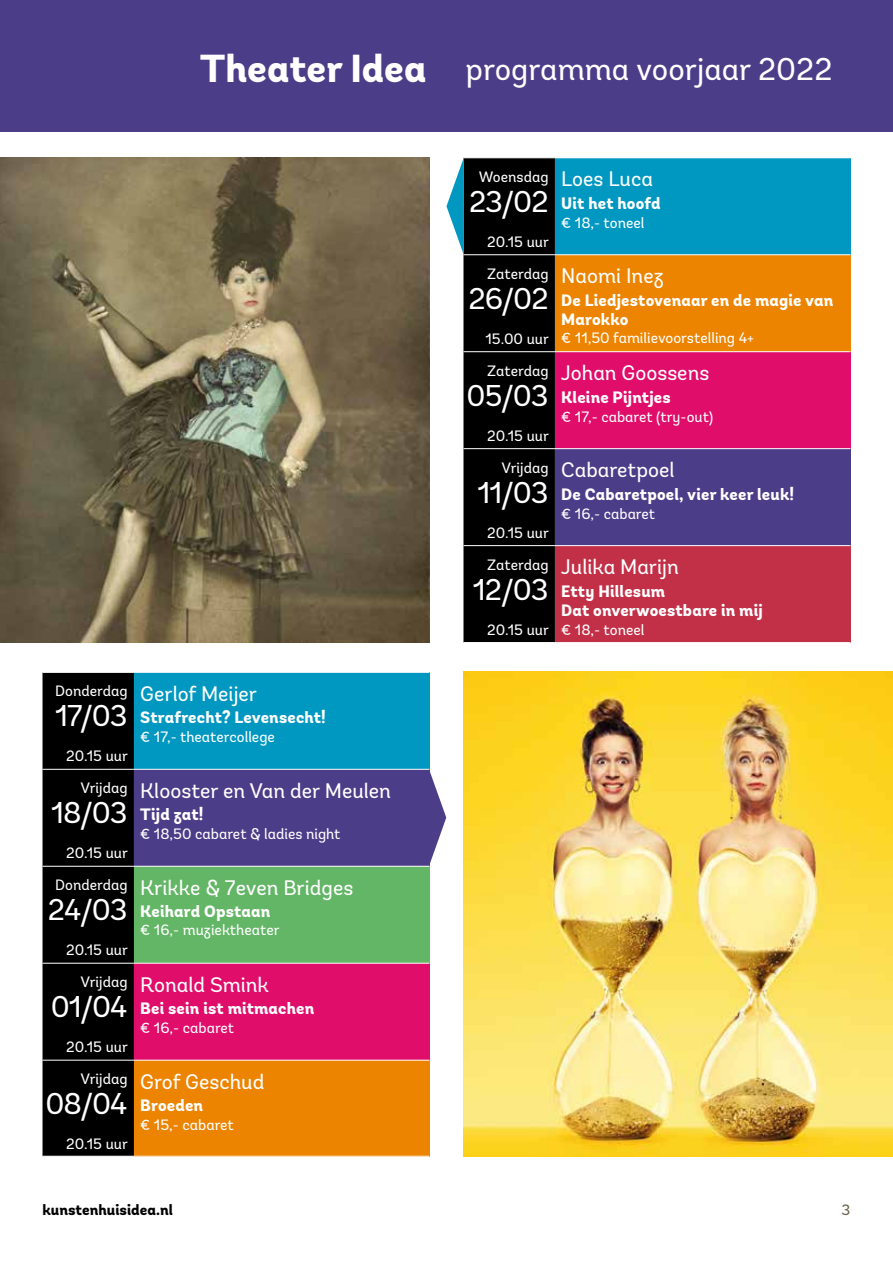
<style>
.page{position:relative;width:893px;height:1263px;background:#fff}
.page>*{position:absolute;margin:0;border:0;box-sizing:border-box;transform-origin:0 0}
.t1{font:31.5px "Andes";color:#fff}
.t2{font:30px "Andes";letter-spacing:-.03em;color:#fff}
.t3{font:21px "Andes";color:#fff}
.t4{font:800 16.5px/18.9px "Andes";letter-spacing:.01em;color:#fff}
.t5{font:15px "Andes";color:#fff}
.t6{font:800 15px "Andes";color:#000}
.t7{font:15px "Andes";color:#68634c}
.s1{font-weight:800;font-size:39px}
</style>
<div class="page">
<div style="left:0;top:0;width:893px;height:132px;background:#4c3d88"></div>
<img style="left:0;top:157px;width:429px;height:485px">
<img style="left:463px;top:672px;width:430px;height:485px">
<div style="left:555px;top:158px;width:295px;height:97px;background:#0098c1"></div>
<div style="left:555px;top:255px;width:295px;height:97px;background:#ec8400"></div>
<div style="left:555px;top:352px;width:295px;height:97px;background:#e00d6b"></div>
<div style="left:555px;top:449px;width:295px;height:97px;background:#4c3d88"></div>
<div style="left:555px;top:546px;width:295px;height:96px;background:#c23047"></div>
<hr style="left:555px;top:254px;width:295px;height:1px;background:#fff">
<hr style="left:555px;top:351px;width:295px;height:1px;background:#fff">
<hr style="left:555px;top:448px;width:295px;height:1px;background:#fff">
<hr style="left:555px;top:545px;width:295px;height:1px;background:#fff">
<div style="left:43px;top:673px;width:91px;height:483px;background:#000"></div>
<div style="left:134px;top:672px;width:295px;height:97px;background:#0098c1"></div>
<div style="left:134px;top:769px;width:295px;height:97px;background:#4c3d88"></div>
<div style="left:134px;top:866px;width:295px;height:97px;background:#64b667"></div>
<div style="left:134px;top:963px;width:295px;height:97px;background:#e00d6b"></div>
<div style="left:134px;top:1060px;width:295px;height:96px;background:#ec8400"></div>
<hr style="left:134px;top:672px;width:295px;height:1px;background:#fff">
<hr style="left:43px;top:866px;width:91px;height:1px;background:#fff">
<hr style="left:134px;top:866px;width:295px;height:1px;background:#fff">
<hr style="left:43px;top:963px;width:91px;height:1px;background:#fff">
<hr style="left:134px;top:963px;width:295px;height:1px;background:#fff">
<hr style="left:43px;top:1060px;width:91px;height:1px;background:#fff">
<hr style="left:134px;top:1060px;width:295px;height:1px;background:#fff">
<hr style="left:43px;top:769px;width:91px;height:1px;background:#fff">
<hr style="left:134px;top:769px;width:295px;height:1px;background:#fff">
<svg style="left:429px;top:770px;width:17px;height:95px"></svg>
<svg style="left:446px;top:158px;width:109px;height:484px;background:#27292a"></svg>
<h1 class="t1" style="left:200px;top:50px;width:634px"><span class="s1">Theater Idea</span> programma voorjaar 2022</h1>
<p class="t5" style="left:55px;top:682px;width:74px">Donderdag</p>
<h2 class="t2" style="left:55px;top:698px;width:74px">17/03</h2>
<p class="t5" style="left:66px;top:747px;width:63px">20.15 uur</p>
<p class="t5" style="left:81px;top:779px;width:49px">Vrijdag</p>
<h2 class="t2" style="left:51px;top:795px;width:78px">18/03</h2>
<p class="t5" style="left:66px;top:844px;width:63px">20.15 uur</p>
<p class="t5" style="left:55px;top:876px;width:74px">Donderdag</p>
<h2 class="t2" style="left:48px;top:892px;width:81px">24/03</h2>
<p class="t5" style="left:66px;top:941px;width:63px">20.15 uur</p>
<p class="t5" style="left:81px;top:973px;width:49px">Vrijdag</p>
<h2 class="t2" style="left:51px;top:989px;width:78px">01/04</h2>
<p class="t5" style="left:66px;top:1038px;width:63px">20.15 uur</p>
<p class="t5" style="left:81px;top:1070px;width:49px">Vrijdag</p>
<h2 class="t2" style="left:45px;top:1085px;width:84px">08/04</h2>
<p class="t5" style="left:66px;top:1135px;width:63px">20.15 uur</p>
<h3 class="t3" style="left:140px;top:681px;width:118px">Gerlof Meijer</h3>
<p class="t4" style="left:140px;top:709px;width:187px">Strafrecht? Levensecht!</p>
<p class="t5" style="left:140px;top:728px;width:136px">€ 17,- theatercollege</p>
<h3 class="t3" style="left:140px;top:778px;width:252px">Klooster en Van der Meulen</h3>
<p class="t4" style="left:140px;top:806px;width:65px">Tijd zat!</p>
<p class="t5" style="left:140px;top:825px;width:202px">€ 18,50 cabaret &amp; ladies night</p>
<h3 class="t3" style="left:140px;top:875px;width:215px">Krikke &amp; 7even Bridges</h3>
<p class="t4" style="left:140px;top:903px;width:132px">Keihard Opstaan</p>
<p class="t5" style="left:140px;top:921px;width:141px">€ 16,- muziektheater</p>
<h3 class="t3" style="left:140px;top:972px;width:130px">Ronald Smink</h3>
<p class="t4" style="left:140px;top:1000px;width:175px">Bei sein ist mitmachen</p>
<p class="t5" style="left:140px;top:1019px;width:95px">€ 16,- cabaret</p>
<h3 class="t3" style="left:140px;top:1069px;width:126px">Grof Geschud</h3>
<p class="t4" style="left:140px;top:1097px;width:64px">Broeden</p>
<p class="t5" style="left:140px;top:1116px;width:95px">€ 15,- cabaret</p>
<p class="t5" style="left:479px;top:167px;width:71px">Woensdag</p>
<h2 class="t2" style="left:469px;top:183px;width:81px">23/02</h2>
<p class="t5" style="left:487px;top:232px;width:63px">20.15 uur</p>
<p class="t5" style="left:487px;top:264px;width:63px">Zaterdag</p>
<h2 class="t2" style="left:468px;top:280px;width:82px">26/02</h2>
<p class="t5" style="left:485px;top:329px;width:65px">15.00 uur</p>
<p class="t5" style="left:487px;top:361px;width:63px">Zaterdag</p>
<h2 class="t2" style="left:467px;top:377px;width:83px">05/03</h2>
<p class="t5" style="left:487px;top:426px;width:63px">20.15 uur</p>
<p class="t5" style="left:501px;top:458px;width:49px">Vrijdag</p>
<h2 class="t2" style="left:477px;top:474px;width:73px">11/03</h2>
<p class="t5" style="left:487px;top:523px;width:63px">20.15 uur</p>
<p class="t5" style="left:487px;top:555px;width:63px">Zaterdag</p>
<h2 class="t2" style="left:473px;top:571px;width:77px">12/03</h2>
<p class="t5" style="left:487px;top:620px;width:63px">20.15 uur</p>
<h3 class="t3" style="left:561px;top:166px;width:93px">Loes Luca</h3>
<p class="t4" style="left:561px;top:194px;width:101px">Uit het hoofd</p>
<p class="t5" style="left:561px;top:213px;width:85px">€ 18,- toneel</p>
<h3 class="t3" style="left:561px;top:263px;width:104px">Naomi Inez</h3>
<p class="t4" style="left:561px;top:291px;width:273px">De Liedjestovenaar en de magie van<br>Marokko</p>
<p class="t5" style="left:561px;top:329px;width:194px">€ 11,50 familievoorstelling 4+</p>
<h3 class="t3" style="left:561px;top:360px;width:150px">Johan Goossens</h3>
<p class="t4" style="left:561px;top:388px;width:111px">Kleine Pijntjes</p>
<p class="t5" style="left:561px;top:407px;width:154px">€ 17,- cabaret (try-out)</p>
<h3 class="t3" style="left:561px;top:457px;width:115px">Cabaretpoel</h3>
<p class="t4" style="left:561px;top:485px;width:234px">De Cabaretpoel, vier keer leuk!</p>
<p class="t5" style="left:561px;top:504px;width:95px">€ 16,- cabaret</p>
<h3 class="t3" style="left:561px;top:554px;width:119px">Julika Marijn</h3>
<p class="t4" style="left:561px;top:582px;width:203px;line-height:19.5px">Etty Hillesum<br>Dat onverwoestbare in mij</p>
<p class="t5" style="left:561px;top:621px;width:85px">€ 18,- toneel</p>
<p class="t6" style="left:43px;top:1201px;width:132px">kunstenhuisidea.nl</p>
<p class="t7" style="left:842px;top:1201px;width:10px">3</p>
</div>
